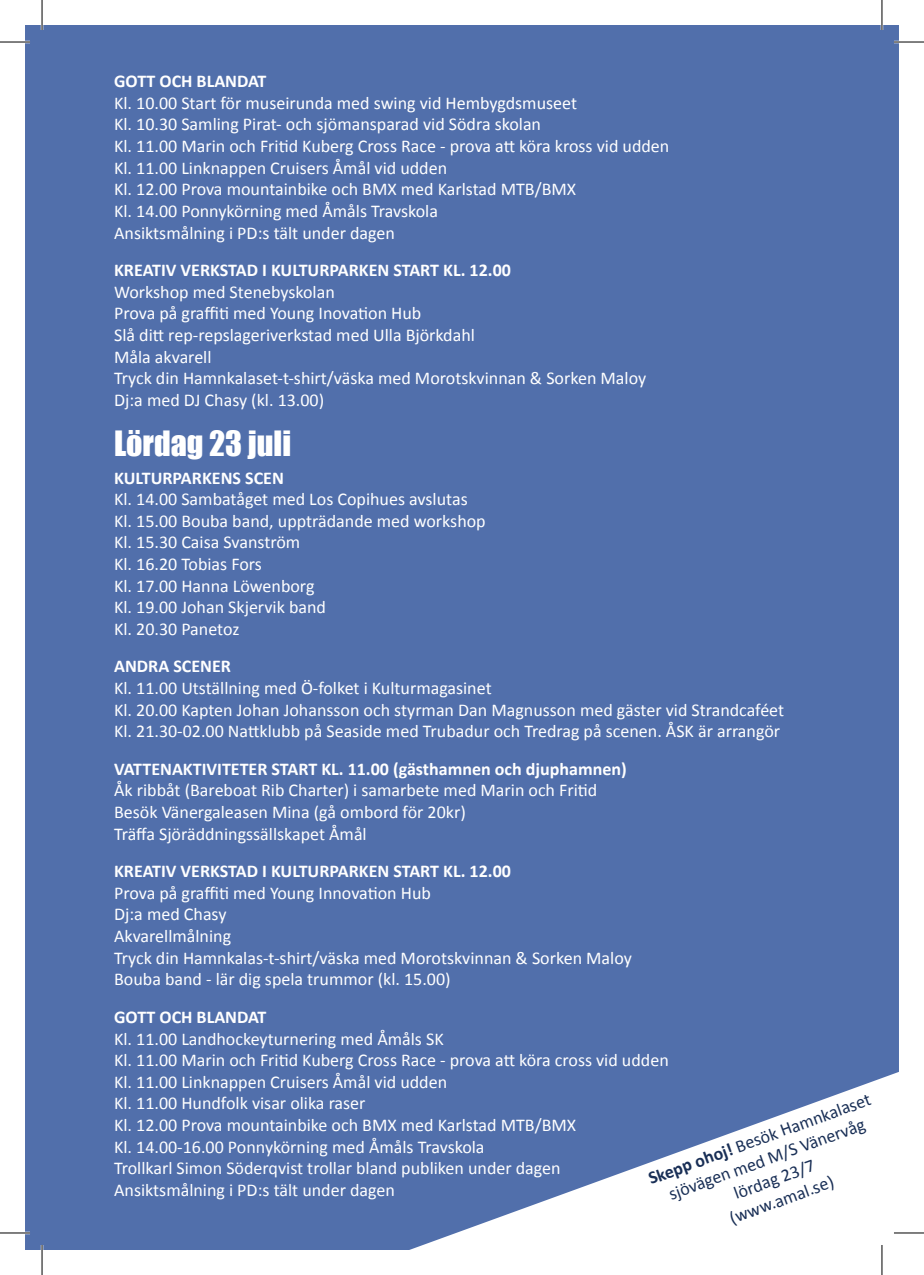
<style>
.page{position:relative;width:924px;height:1275px;background:#fff}
.page>*{position:absolute;margin:0;border:0;box-sizing:border-box;transform-origin:0 0}
.t1{font:32px "Impact";color:#fff}
.t2{font:18px/21.6px "Calibri";color:#fff}
.t3{font:700 18px "Calibri";color:#fff}
.t4{font:18px/21.6px "Calibri";color:#192f56;text-align:center}
.s1{font-weight:700}
</style>
<div class="page">
<div style="left:25px;top:25px;width:873px;height:1225px;background:#516fab"></div>
<hr style="left:0;top:41px;width:30px;height:2px;background:#fff">
<hr style="left:893px;top:41px;width:30px;height:2px;background:#fff">
<hr style="left:0;top:1231px;width:30px;height:3px;background:#fff">
<hr style="left:893px;top:1231px;width:30px;height:3px;background:#fff">
<hr style="left:41px;top:0;width:2px;height:30px;background:#fff">
<hr style="left:41px;top:1245px;width:2px;height:30px;background:#fff">
<hr style="left:880px;top:0;width:2px;height:30px;background:#fff">
<hr style="left:880px;top:1245px;width:2px;height:30px;background:#fff">
<hr style="left:0;top:42px;width:30px;height:1px;background:#000">
<hr style="left:893px;top:42px;width:30px;height:1px;background:#000">
<hr style="left:0;top:1232px;width:30px;height:1px;background:#000">
<hr style="left:893px;top:1232px;width:30px;height:1px;background:#000">
<hr style="left:42px;top:0;width:1px;height:30px;background:#000">
<hr style="left:42px;top:1245px;width:1px;height:30px;background:#000">
<hr style="left:881px;top:0;width:1px;height:30px;background:#000">
<hr style="left:881px;top:1245px;width:1px;height:30px;background:#000">
<p class="t3" style="left:114px;top:69px;width:154px">GOTT OCH BLANDAT</p>
<p class="t2" style="left:114px;top:92px;width:464px">Kl. 10.00 Start för museirunda med swing vid Hembygdsmuseet</p>
<p class="t2" style="left:114px;top:113px;width:556px">Kl. 10.30 Samling Pirat- och sjömansparad vid Södra skolan<br>Kl. 11.00 Marin och Fritid Kuberg Cross Race - prova att köra kross vid udden</p>
<p class="t2" style="left:114px;top:156px;width:463px">Kl. 11.00 Linknappen Cruisers Åmål vid udden<br>Kl. 12.00 Prova mountainbike och BMX med Karlstad MTB/BMX</p>
<p class="t2" style="left:114px;top:200px;width:325px">Kl. 14.00 Ponnykörning med Åmåls Travskola</p>
<p class="t2" style="left:114px;top:221px;width:282px">Ansiktsmålning i PD:s tält under dagen</p>
<p class="t3" style="left:114px;top:257px;width:398px">KREATIV VERKSTAD I KULTURPARKEN START KL. 12.00</p>
<p class="t2" style="left:114px;top:280px;width:222px">Workshop med Stenebyskolan</p>
<p class="t2" style="left:114px;top:302px;width:309px">Prova på graffiti med Young Inovation Hub</p>
<p class="t2" style="left:114px;top:324px;width:362px">Slå ditt rep-repslageriverkstad med Ulla Björkdahl</p>
<p class="t2" style="left:114px;top:345px;width:99px">Måla akvarell</p>
<p class="t2" style="left:114px;top:367px;width:533px">Tryck din Hamnkalaset-t-shirt/väska med Morotskvinnan &amp; Sorken Maloy</p>
<p class="t2" style="left:114px;top:388px;width:211px">Dj:a med DJ Chasy (kl. 13.00)</p>
<p class="t1" style="left:114px;top:418px;width:178px">Lördag 23 juli</p>
<p class="t3" style="left:114px;top:465px;width:171px">KULTURPARKENS SCEN</p>
<p class="t2" style="left:114px;top:488px;width:355px">Kl. 14.00 Sambatåget med Los Copihues avslutas</p>
<p class="t2" style="left:114px;top:509px;width:373px">Kl. 15.00 Bouba band, uppträdande med workshop</p>
<p class="t2" style="left:114px;top:531px;width:187px">Kl. 15.30 Caisa Svanström</p>
<p class="t2" style="left:114px;top:552px;width:149px">Kl. 16.20 Tobias Fors</p>
<p class="t2" style="left:114px;top:574px;width:202px">Kl. 17.00 Hanna Löwenborg</p>
<p class="t2" style="left:114px;top:596px;width:213px">Kl. 19.00 Johan Skjervik band</p>
<p class="t2" style="left:114px;top:617px;width:127px">Kl. 20.30 Panetoz</p>
<p class="t2" style="left:114px;top:655px;width:671px"><span class="s1">ANDRA SCENER<br></span>Kl. 11.00 Utställning med Ö-folket i Kulturmagasinet<br>Kl. 20.00 Kapten Johan Johansson och styrman Dan Magnusson med gäster vid Strandcaféet Kl. 21.30-02.00 Nattklubb på Seaside med Trubadur och Tredrag på scenen. ÅSK är arrangör</p>
<p class="t3" style="left:114px;top:756px;width:514px">VATTENAKTIVITETER START KL. 11.00 (gästhamnen och djuphamnen)</p>
<p class="t2" style="left:114px;top:779px;width:484px">Åk ribbåt (Bareboat Rib Charter) i samarbete med Marin och Fritid</p>
<p class="t2" style="left:114px;top:800px;width:353px">Besök Vänergaleasen Mina (gå ombord för 20kr)</p>
<p class="t2" style="left:114px;top:822px;width:254px">Träffa Sjöräddningssällskapet Åmål</p>
<p class="t3" style="left:114px;top:858px;width:398px">KREATIV VERKSTAD I KULTURPARKEN START KL. 12.00</p>
<p class="t2" style="left:114px;top:881px;width:318px">Prova på graffiti med Young Innovation Hub</p>
<p class="t2" style="left:114px;top:903px;width:114px">Dj:a med Chasy</p>
<p class="t2" style="left:114px;top:924px;width:118px">Akvarellmålning</p>
<p class="t2" style="left:114px;top:946px;width:519px">Tryck din Hamnkalas-t-shirt/väska med Morotskvinnan &amp; Sorken Maloy</p>
<p class="t2" style="left:114px;top:968px;width:338px">Bouba band - lär dig spela trummor (kl. 15.00)</p>
<p class="t3" style="left:114px;top:1004px;width:154px">GOTT OCH BLANDAT</p>
<p class="t2" style="left:114px;top:1027px;width:331px">Kl. 11.00 Landhockeyturnering med Åmåls SK</p>
<p class="t2" style="left:114px;top:1048px;width:556px">Kl. 11.00 Marin och Fritid Kuberg Cross Race - prova att köra cross vid udden</p>
<p class="t2" style="left:114px;top:1070px;width:334px">Kl. 11.00 Linknappen Cruisers Åmål vid udden</p>
<p class="t2" style="left:114px;top:1092px;width:253px">Kl. 11.00 Hundfolk visar olika raser</p>
<p class="t2" style="left:114px;top:1113px;width:463px">Kl. 12.00 Prova mountainbike och BMX med Karlstad MTB/BMX</p>
<p class="t2" style="left:114px;top:1135px;width:448px">Kl. 14.00-16.00 Ponnykörning med Åmåls Travskola<br>Trollkarl Simon Söderqvist trollar bland publiken under dagen</p>
<p class="t2" style="left:114px;top:1178px;width:282px">Ansiktsmålning i PD:s tält under dagen</p>
<p class="t4" style="left:644px;top:1168px;width:237px;rotate:-20deg"><span class="s1">Skepp ohoj!</span> Besök Hamnkalaset sjövägen med M/S Vänervåg lördag 23/7<br>(www.amal.se)</p>
</div>
